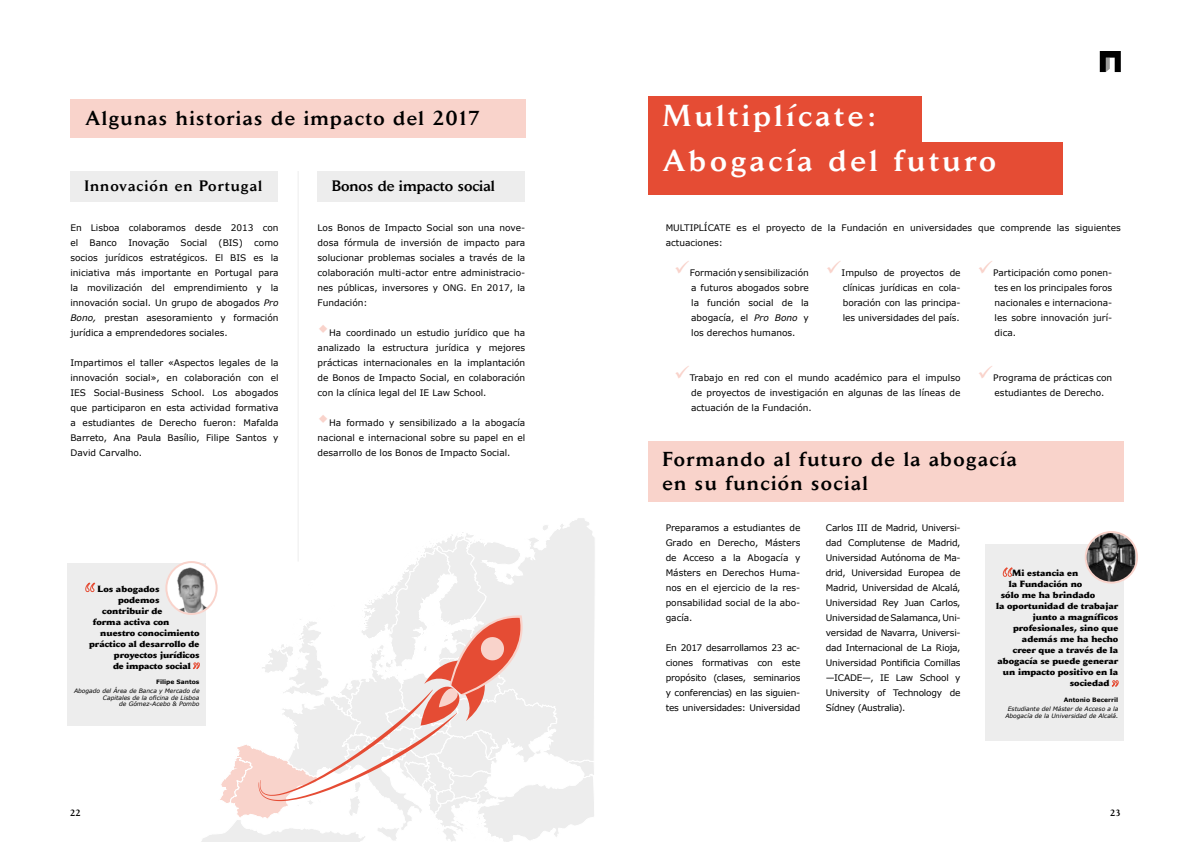
<style>
.page{position:relative;width:1191px;height:842px;background:#fff}
.page>*{position:absolute;margin:0;border:0;box-sizing:border-box;transform-origin:0 0}
.t1{font:500 30px/45px "Daily News BQ";letter-spacing:.12em;color:#fff}
.t2{font:500 20px/24px "Daily News BQ";letter-spacing:.07em;color:#000}
.t3{font:500 15px "Daily News BQ";letter-spacing:.07em;color:#000}
.t4{font:500 15px "Daily News BQ";color:#000}
.t5{font:9px/15px "Verdana";color:#000;text-align:justify}
.t6{font:800 9px "Daily News BQ";color:#000}
.t7{font:500 9px "Daily News BQ";color:#000}
.t8{font:italic 6px/6.6px "Verdana";color:#000;text-align:right}
.t9{font:700 6px "Verdana";color:#000}
.s1{font-style:italic}
.s2{color:#f9d3cb}
</style>
<div class="page">
<svg style="left:1099px;top:51px;width:21px;height:21px"></svg>
<div style="left:68px;top:563px;width:138px;height:163px;background:#ededed"></div>
<svg style="left:85px;top:583px;width:10px;height:9px"></svg>
<img style="left:168px;top:566px;width:13px;height:46px">
<div style="left:648px;top:96px;width:273px;height:53px;background:#e54c34"></div>
<div style="left:648px;top:142px;width:414px;height:53px;background:#e54c34"></div>
<div style="left:648px;top:441px;width:475px;height:60px;background:#f9d3cb"></div>
<div style="left:985px;top:544px;width:139px;height:197px;background:#ededed"></div>
<svg style="left:1003px;top:567px;width:9px;height:10px"></svg>
<svg style="left:1112px;top:680px;width:6px;height:7px"></svg>
<img style="left:1087px;top:532px;width:48px;height:49px">
<div style="left:1084px;top:531px;width:54px;height:53px;border:2px solid #f9d3cb;border-radius:50%"></div>
<svg style="left:181px;top:518px;width:414px;height:324px"></svg>
<div style="left:71px;top:99px;width:455px;height:38px;background:#f9d3cb"></div>
<div style="left:70px;top:171px;width:208px;height:30px;background:#ededed"></div>
<div style="left:317px;top:171px;width:208px;height:30px;background:#ededed"></div>
<hr style="left:298px;top:171px;width:1px;height:390px;background:#ededed">
<h2 class="t2" style="left:85px;top:106px;width:396px">Algunas historias de impacto del 2017</h2>
<h3 class="t3" style="left:84px;top:177px;width:179px">Innovación en Portugal</h3>
<h3 class="t4" style="left:332px;top:177px;width:165px">Bonos de impacto social</h3>
<p class="t5" style="left:317px;top:220px;width:209px">Los Bonos de Impacto Social son una nove&shy;dosa fórmula de inversión de impacto para solucionar problemas sociales a través de la colaboración multi-actor entre administracio&shy;nes públicas, inversores y ONG. En 2017, la Fundación:</p>
<p class="t5" style="left:317px;top:325px;width:209px;text-indent:12px">Ha coordinado un estudio jurídico que ha analizado la estructura jurídica y mejores prácticas internacionales en la implantación de Bonos de Impacto Social, en colaboración con la clínica legal del IE Law School.</p>
<p class="t5" style="left:317px;top:415px;width:209px;text-indent:12px">Ha formado y sensibilizado a la abogacía nacional e internacional sobre su papel en el desarrollo de los Bonos de Impacto Social.</p>
<p class="t5" style="left:70px;top:220px;width:210px">En Lisboa colaboramos desde 2013 con el</p>
<p class="t5" style="left:90px;top:235px;width:29px">Banco</p>
<p class="t5" style="left:128px;top:235px;width:43px">Inovação</p>
<p class="t5" style="left:181px;top:235px;width:28px">Social</p>
<p class="t5" style="left:219px;top:235px;width:26px">(BIS)</p>
<p class="t5" style="left:70px;top:235px;width:210px;text-indent:184px">como socios jurídicos estratégicos. El BIS es la iniciativa más importante en Portugal para la movilización del emprendimiento y la innovación social. Un grupo de abogados <span class="s1">Pro Bono,</span> prestan asesoramiento y formación jurídica a emprendedores sociales.</p>
<p class="t5" style="left:70px;top:355px;width:210px">Impartimos el taller «Aspectos legales de la innovación social», en colaboración con el IES Social-Business School. Los abogados que participaron en esta actividad formativa a estudiantes de Derecho fueron: Mafalda Barreto, Ana Paula Basílio, Filipe Santos y David Carvalho.</p>
<p class="t6" style="left:97px;top:583px;width:64px">Los abogados</p>
<p class="t6" style="left:118px;top:594px;width:43px">podemos</p>
<p class="t6" style="left:102px;top:605px;width:62px">contribuir de</p>
<p class="t6" style="left:93px;top:616px;width:78px">forma activa con</p>
<p class="t6" style="left:100px;top:627px;width:101px">nuestro conocimiento</p>
<p class="t6" style="left:89px;top:638px;width:112px">práctico al desarrollo de</p>
<p class="t6" style="left:114px;top:649px;width:87px">proyectos jurídicos</p>
<p class="t6" style="left:113px;top:660px;width:79px">de impacto social</p>
<p class="t9" style="left:156px;top:678px;width:45px">Filipe Santos</p>
<p class="t8" style="left:74px;top:688px;width:127px">Abogado del Área de Banca y Mercado de<br>Capitales de la oficina de Lisboa<br>de Gómez-Acebo &amp; Pombo</p>
<h1 class="t1" style="left:662px;top:93px;width:335px">Multiplícate:<br>Abogacía del futuro</h1>
<p class="t5" style="left:665px;top:220px;width:456px">MULTIPLÍCATE es el proyecto de la Fundación en universidades que comprende las siguientes actuaciones:</p>
<p class="t5" style="left:691px;top:265px;width:119px;text-indent:-17px"><span class="s2">✓</span>Formación y sensibilización a futuros abogados sobre la función social de la abogacía, el <span class="s1">Pro Bono</span> y los derechos humanos.</p>
<p class="t5" style="left:843px;top:265px;width:119px;text-indent:-17px"><span class="s2">✓</span>Impulso de proyectos de clínicas jurídicas en cola&shy;boración con las principa&shy;les universidades del país.</p>
<p class="t5" style="left:994px;top:265px;width:119px;text-indent:-17px"><span class="s2">✓</span>Participación como ponen&shy;tes en los principales foros nacionales e internaciona&shy;les sobre innovación jurí&shy;dica.</p>
<p class="t5" style="left:691px;top:370px;width:271px;text-indent:-17px"><span class="s2">✓</span>Trabajo en red con el mundo académico para el impulso de proyectos de investigación en algunas de las líneas de actuación de la Fundación.</p>
<p class="t5" style="left:994px;top:370px;width:119px;text-indent:-17px"><span class="s2">✓</span>Programa de prácticas con estudiantes de Derecho.</p>
<h2 class="t2" style="left:662px;top:447px;width:356px">Formando al futuro de la abogacía en su función social</h2>
<p class="t5" style="left:665px;top:520px;width:136px">Preparamos a estudiantes de Grado en Derecho, Másters de Acceso a la Abogacía y Másters en Derechos Huma&shy;nos en el ejercicio de la res&shy;ponsabilidad social de la abo&shy;gacía.</p>
<p class="t5" style="left:665px;top:640px;width:136px">En 2017 desarrollamos 23 ac&shy;ciones formativas con este propósito (clases, seminarios y conferencias) en las siguien&shy;tes universidades: Universidad</p>
<p class="t5" style="left:826px;top:520px;width:136px">Carlos III de Madrid, Universi&shy;dad Complutense de Madrid, Universidad Autónoma de Ma&shy;drid, Universidad Europea de Madrid, Universidad de Alcalá, Universidad Rey Juan Carlos, Universidad de Salamanca, Uni&shy;versidad de Navarra, Universi&shy;dad Internacional de La Rioja, Universidad Pontificia Comillas —ICADE—, IE Law School y University of Technology de Sídney (Australia).</p>
<p class="t6" style="left:1012px;top:568px;width:68px">Mi estancia en</p>
<p class="t6" style="left:1008px;top:579px;width:75px">la Fundación no</p>
<p class="t6" style="left:1000px;top:590px;width:96px">sólo me ha brindado</p>
<p class="t6" style="left:996px;top:601px;width:124px">la oportunidad de trabajar</p>
<p class="t6" style="left:1032px;top:612px;width:87px">junto a magníficos</p>
<p class="t6" style="left:1013px;top:623px;width:107px">profesionales, sino que</p>
<p class="t6" style="left:1022px;top:634px;width:98px">además me ha hecho</p>
<p class="t6" style="left:1013px;top:645px;width:107px">creer que a través de la</p>
<p class="t6" style="left:997px;top:656px;width:122px">abogacía se puede generar</p>
<p class="t6" style="left:1003px;top:667px;width:117px">un impacto positivo en la</p>
<p class="t6" style="left:1069px;top:678px;width:41px">sociedad</p>
<p class="t9" style="left:1064px;top:695px;width:56px">Antonio Becerril</p>
<p class="t8" style="left:1005px;top:706px;width:114px;text-align:center">Estudiante del Máster de Acceso a la<br>Abogacía de la Universidad de Alcalá.</p>
<p class="t7" style="left:70px;top:807px;width:12px">22</p>
<p class="t7" style="left:1110px;top:807px;width:12px">23</p>
</div>
